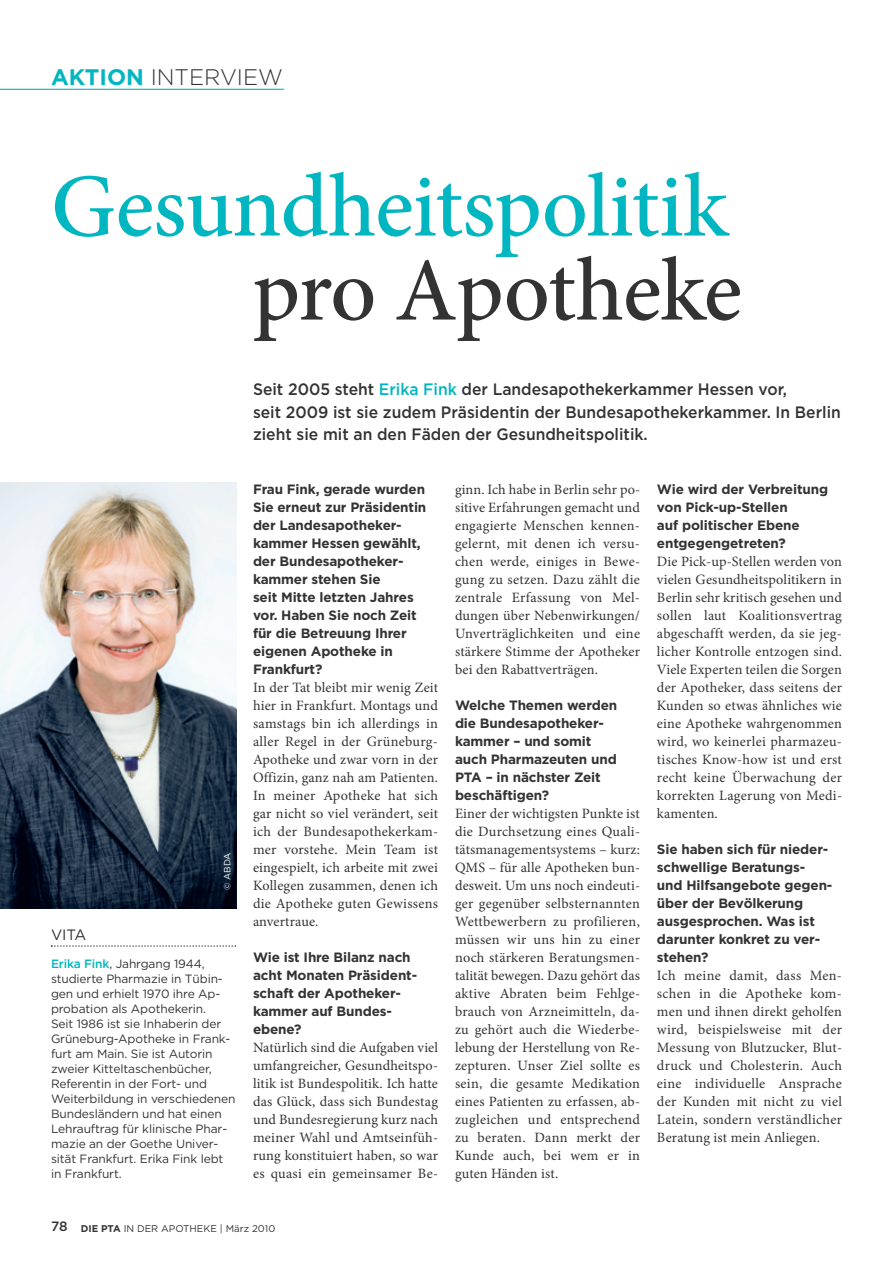
<style>
.page{position:relative;width:893px;height:1263px;background:#fff}
.page>*{position:absolute;margin:0;border:0;box-sizing:border-box;transform-origin:0 0}
.t1{font:500 90px "Minion Pro";letter-spacing:-.015em;color:#00b6c0}
.t2{font:500 90px "Minion Pro";letter-spacing:-.01em;color:#343334}
.t3{font:300 22.5px "Gotham";color:#343334}
.t4{font:500 16.5px/22.5px "Gotham";color:#343334;scale:.95 1}
.t5{font:15px "Gotham";color:#343334}
.t6{font:14.25px/18px "Minion Pro";letter-spacing:.01em;color:#343334;text-align:justify}
.t7{font:700 13.5px/18px "Gotham";letter-spacing:-.01em;color:#343334}
.t8{font:12px/15px "Gotham";letter-spacing:-.01em;color:#343334}
.t9{font:9.75px "Gotham";color:#343334}
.t10{font:9px "Gotham";color:#fff}
.s1{font-weight:700;color:#00b6c0}
.s2{font-weight:500;color:#00b6c0}
.s3{color:#00b6c0}
.s4{font-weight:500;font-size:13.5px}
.s5{font-weight:700}
</style>
<div class="page">
<hr style="left:0;top:89px;width:284px;height:1px;background:#00b6c0">
<img style="left:0;top:482px;width:236px;height:426px">
<svg style="left:51px;top:945px;width:185px;height:2px"></svg>
<h2 class="t3" style="left:51px;top:68px;width:233px"><span class="s1">AKTION</span> INTERVIEW</h2>
<h1 class="t1" style="left:51px;top:152px;width:678px">Gesundheitspolitik</h1>
<h1 class="t2" style="left:253px;top:236px;width:491px">pro Apotheke</h1>
<p class="t10" style="left:224px;top:890px;width:39px;rotate:-90deg">© ABDA</p>
<p class="t5" style="left:51px;top:929px;width:37px">VITA</p>
<p class="t8" style="left:51px;top:957px;width:186px"><span class="s2">Erika Fink</span>, Jahrgang 1944, studierte Pharmazie in Tübin&shy;gen und erhielt 1970 ihre Ap&shy;probation als Apothekerin.<br>Seit 1986 ist sie Inhaberin der<br>Grüneburg-Apotheke in Frank&shy;furt am Main. Sie ist Autorin zweier Kitteltaschenbücher,<br>Referentin in der Fort- und<br>Weiterbildung in verschiedenen<br>Bundesländern und hat einen<br>Lehrauftrag für klinische Phar&shy;mazie an der Goethe Univer&shy;sität Frankfurt. Erika Fink lebt in Frankfurt.</p>
<p class="t4" style="left:253px;top:379px;width:620px">Seit 2005 steht <span class="s3">Erika Fink</span> der Landesapothekerkammer Hessen vor,<br>seit 2009 ist sie zudem Präsidentin der Bundesapothekerkammer. In Berlin zieht sie mit an den Fäden der Gesundheitspolitik.</p>
<p class="t7" style="left:253px;top:481px;width:175px">Frau Fink, gerade wurden<br>Sie erneut zur Präsidentin der Landesapotheker&shy;kammer Hessen gewählt, der Bundesapotheker&shy;kammer stehen Sie<br>seit Mitte letzten Jahres vor. Haben Sie noch Zeit für die Betreuung Ihrer eigenen Apotheke in<br>Frankfurt?</p>
<p class="t6" style="left:253px;top:680px;width:187px">In der Tat bleibt mir wenig Zeit hier in Frankfurt. Montags und samstags bin ich allerdings in aller Regel in der Grüneburg-Apotheke und zwar vorn in der Offizin, ganz nah am Patienten.<br>In meiner Apotheke hat sich gar nicht so viel verändert, seit ich der Bundesapothekerkam&shy;mer vorstehe. Mein Team ist eingespielt, ich arbeite mit zwei Kollegen zusammen, denen ich die Apotheke guten Gewissens anvertraue.</p>
<p class="t7" style="left:253px;top:949px;width:166px">Wie ist Ihre Bilanz nach acht Monaten Präsident&shy;schaft der Apotheker - kammer auf Bundes&shy;ebene?</p>
<p class="t6" style="left:253px;top:1040px;width:187px">Natürlich sind die Aufgaben viel umfangreicher, Gesundheitspo&shy;litik ist Bundespolitik. Ich hatte das Glück, dass sich Bundestag und Bundesregierung kurz nach meiner Wahl und Amtseinfüh&shy;rung konstituiert haben, so war es quasi ein gemeinsamer Be-</p>
<p class="t6" style="left:455px;top:482px;width:187px">ginn. Ich habe in Berlin sehr po&shy;sitive Erfahrungen gemacht und engagierte Menschen kennen&shy;gelernt, mit denen ich versu&shy;chen werde, einiges in Bewe&shy;gung zu setzen. Dazu zählt die zentrale Erfassung von Mel&shy;dungen über Nebenwirkungen/ Unverträglichkeiten und eine stärkere Stimme der Apotheker bei den Rabattverträgen.</p>
<p class="t7" style="left:455px;top:697px;width:164px">Welche Themen werden die Bundesapotheker&shy;kammer – und somit auch Pharmazeuten und<br>PTA – in nächster Zeit beschäftigen?</p>
<p class="t6" style="left:455px;top:806px;width:187px">Einer der wichtigsten Punkte ist die Durchsetzung eines Quali&shy;tätsmanagementsystems – kurz:<br>QMS – für alle Apotheken bun&shy;desweit. Um uns noch eindeuti&shy;ger gegenüber selbsternannten Wettbewerbern zu profilieren, müssen wir uns hin zu einer noch stärkeren Beratungsmen&shy;talität bewegen. Dazu gehört das aktive Abraten beim Fehlge&shy;brauch von Arzneimitteln, da&shy;zu gehört auch die Wiederbe&shy;lebung der Herstellung von Re&shy;zepturen. Unser Ziel sollte es sein, die gesamte Medikation eines Patienten zu erfassen, ab&shy;zugleichen und entsprechend zu beraten. Dann merkt der Kunde auch, bei wem er in guten Händen ist.</p>
<p class="t7" style="left:657px;top:481px;width:173px">Wie wird der Verbreitung von Pick-up-Stellen<br>auf politischer Ebene entgegengetreten?</p>
<p class="t6" style="left:657px;top:554px;width:187px">Die Pick-up-Stellen werden von vielen Gesundheitspolitikern in Berlin sehr kritisch gesehen und sollen laut Koalitionsvertrag abgeschafft werden, da sie jeg - licher Kontrolle entzogen sind.<br>Viele Experten teilen die Sorgen der Apotheker, dass seitens der Kunden so etwas ähnliches wie eine Apotheke wahrgenommen wird, wo keinerlei pharmazeu - tisches Know-how ist und erst recht keine Überwachung der korrekten Lagerung von Medi&shy;kamenten.</p>
<p class="t7" style="left:657px;top:841px;width:177px">Sie haben sich für nieder&shy;schwellige Beratungs&shy;und Hilfsangebote gegen&shy;über der Bevölkerung ausgesprochen. Was ist darunter konkret zu ver&shy;stehen?</p>
<p class="t6" style="left:657px;top:968px;width:187px">Ich meine damit, dass Men&shy;schen in die Apotheke kom&shy;men und ihnen direkt geholfen wird, beispielsweise mit der Messung von Blutzucker, Blut&shy;druck und Cholesterin. Auch eine individuelle Ansprache der Kunden mit nicht zu viel Latein, sondern verständlicher Beratung ist mein Anliegen.</p>
<p class="t9" style="left:51px;top:1225px;width:226px"><span class="s4">78</span> <span class="s5">DIE PTA</span> IN DER APOTHEKE | März 2010</p>
</div>
